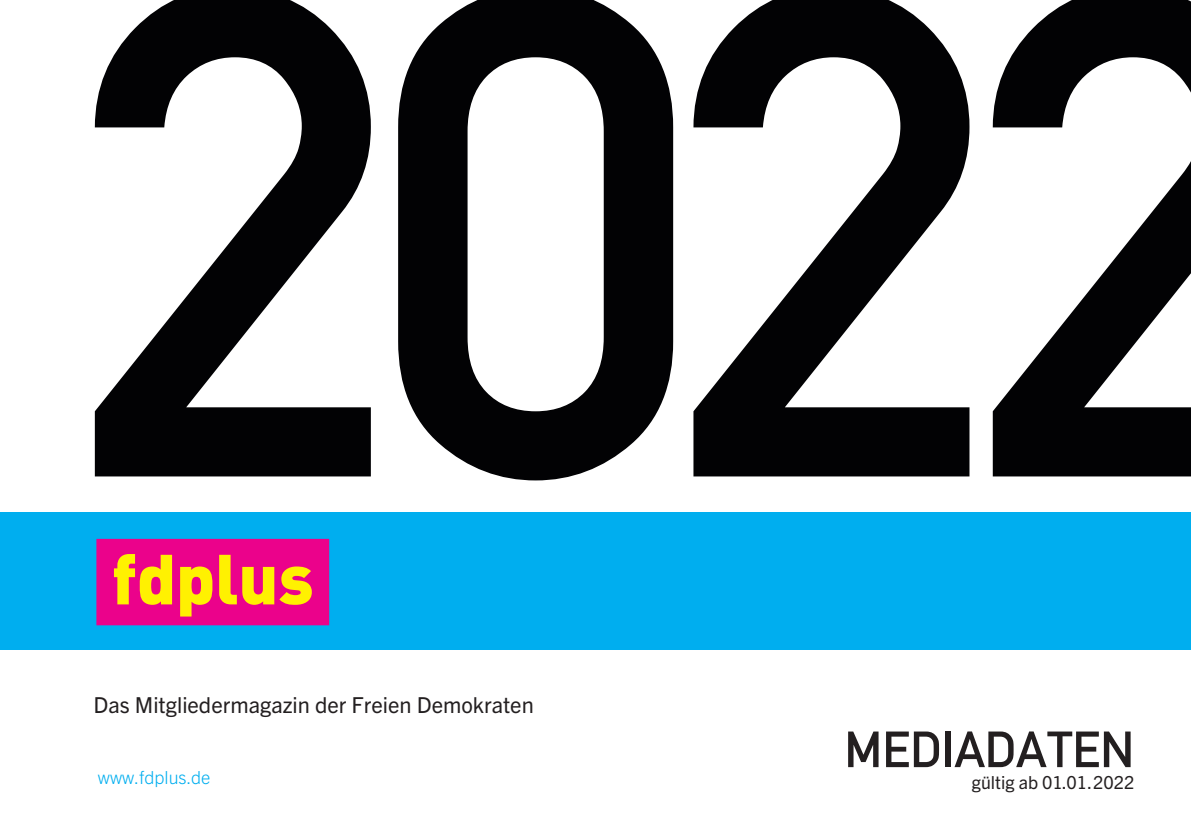
<style>
.page{position:relative;width:1191px;height:840px;background:#fff}
.page>*{position:absolute;margin:0;border:0;box-sizing:border-box;transform-origin:0 0}
.t1{font:680px "DIN 1451 Mittelschrift Regular";color:#020204}
.t2{font:900 69.6px "DIN Pro";letter-spacing:-.005em;color:#fff101}
.t3{font:50px "DIN 1451 Mittelschrift Regular";color:#231f20}
.t4{font:22px "Trade Gothic Next LT Pro";color:#231f20}
.t5{font:18px "Trade Gothic Next LT Pro";color:#231f20}
.t6{font:300 18px "Trade Gothic Next LT Pro";color:#00aeef}
</style>
<div class="page">
<div style="left:0;top:512px;width:1191px;height:137px;background:#00aeef"></div>
<div style="left:96px;top:538px;width:233px;height:87px;background:#eb028b"></div>
<h1 class="t1" style="left:73px;top:-162px;width:1225px">2022</h1>
<h2 class="t2" style="left:112px;top:519px;width:203px">fdplus</h2>
<p class="t4" style="left:94px;top:689px;width:442px">Das Mitgliedermagazin der Freien Demokraten</p>
<p class="t6" style="left:98px;top:764px;width:114px">www.fdplus.de</p>
<h3 class="t3" style="left:844px;top:719px;width:291px">MEDIADATEN</h3>
<p class="t5" style="left:971px;top:769px;width:164px">gültig ab 01.01.2022</p>
</div>
